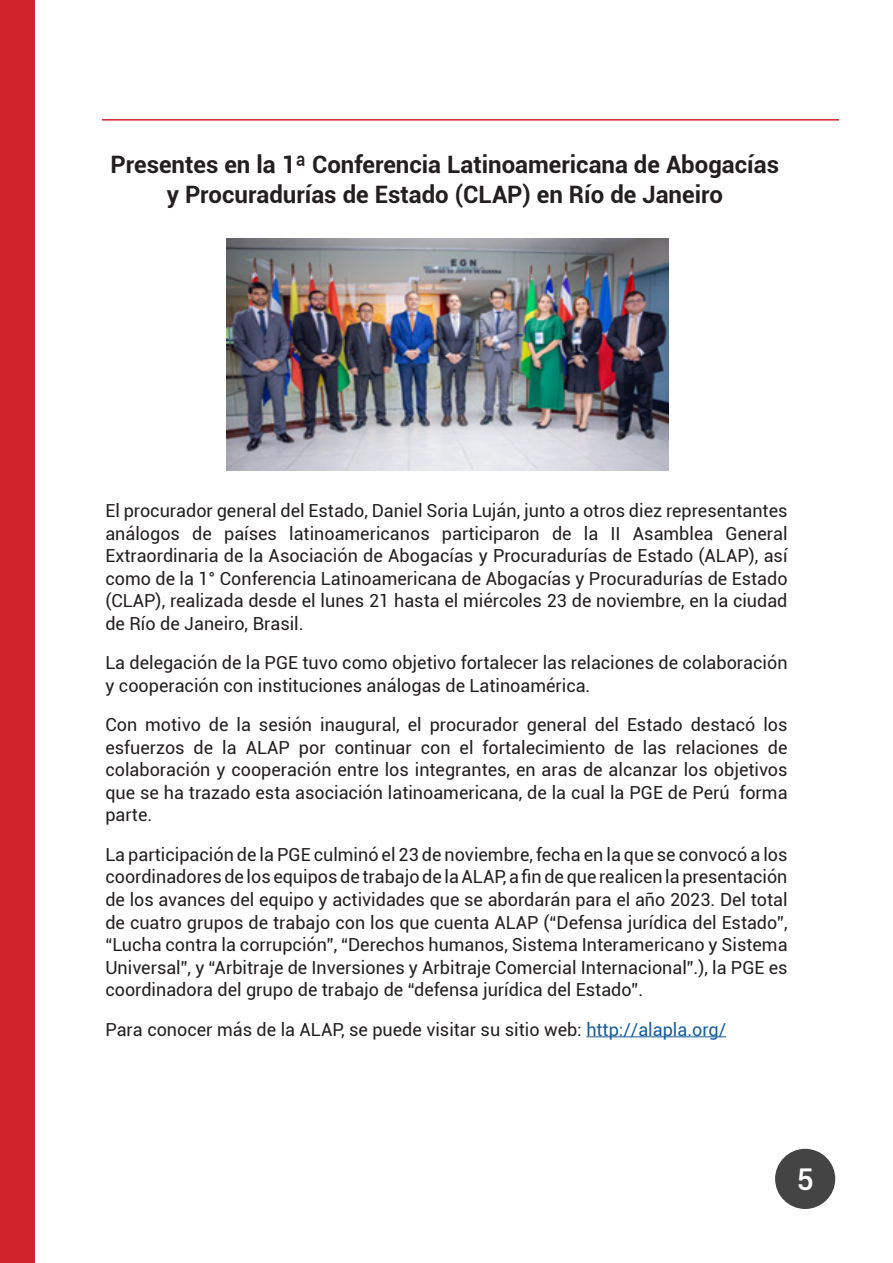
<style>
.page{position:relative;width:893px;height:1263px;background:#fff}
.page>*{position:absolute;margin:0;border:0;box-sizing:border-box;transform-origin:0 0}
.t1{font:500 30px "Roboto";color:#fff}
.Título_2{font:700 24px/30px "Roboto";color:#231f20;text-align:center}
.Párrafo{font:18px/22.5px "Roboto";color:#231f20;text-align:justify}
.s1{color:#175d9e}
</style>
<div class="page">
<div style="left:775px;top:1149px;width:60px;height:60px;background:#444;border-radius:50%"></div>
<div style="left:0;top:0;width:35px;height:1263px;background:#d1232a"></div>
<hr style="left:102px;top:119px;width:737px;height:2px;background:#d1232a">
<img style="left:226px;top:239px;width:442px;height:232px">
<hr style="left:586px;top:1036px;width:140px;height:1px;background:#175d9e">
<p class="Título_2" style="left:111px;top:148px;width:670px">Presentes en la 1ª Conferencia Latinoamericana de Abogacías y Procuradurías de Estado (CLAP) en Río de Janeiro</p>
<p class="Párrafo" style="left:105px;top:499px;width:684px">El procurador general del Estado, Daniel Soria Luján, junto a otros diez representantes análogos de países latinoamericanos participaron de la II Asamblea General Extraordinaria de la Asociación de Abogacías y Procuradurías de Estado (ALAP), así como de la 1° Conferencia Latinoamericana de Abogacías y Procuradurías de Estado (CLAP), realizada desde el lunes 21 hasta el miércoles 23 de noviembre, en la ciudad de Río de Janeiro, Brasil.</p>
<p class="Párrafo" style="left:105px;top:651px;width:684px">La delegación de la PGE tuvo como objetivo fortalecer las relaciones de colaboración y cooperación con instituciones análogas de Latinoamérica.</p>
<p class="Párrafo" style="left:105px;top:713px;width:684px">Con motivo de la sesión inaugural, el procurador general del Estado destacó los esfuerzos de la ALAP por continuar con el fortalecimiento de las relaciones de colaboración y cooperación entre los integrantes, en aras de alcanzar los objetivos que se ha trazado esta asociación latinoamericana, de la cual la PGE de Perú forma parte.</p>
<p class="Párrafo" style="left:105px;top:843px;width:684px">La participación de la PGE culminó el 23 de noviembre, fecha en la que se convocó a los coordinadores de los equipos de trabajo de la ALAP, a fin de que realicen la presentación de los avances del equipo y actividades que se abordarán para el año 2023. Del total de cuatro grupos de trabajo con los que cuenta ALAP (“Defensa jurídica del Estado”, “Lucha contra la corrupción”, “Derechos humanos, Sistema Interamericano y Sistema Universal”, y “Arbitraje de Inversiones y Arbitraje Comercial Internacional”.), la PGE es coordinadora del grupo de trabajo de “defensa jurídica del Estado”.</p>
<p class="Párrafo" style="left:105px;top:1017px;width:622px">Para conocer más de la ALAP, se puede visitar su sitio web: <span class="s1">http://alapla.org/</span></p>
<h1 class="t1" style="left:797px;top:1158px;width:19px">5</h1>
</div>
